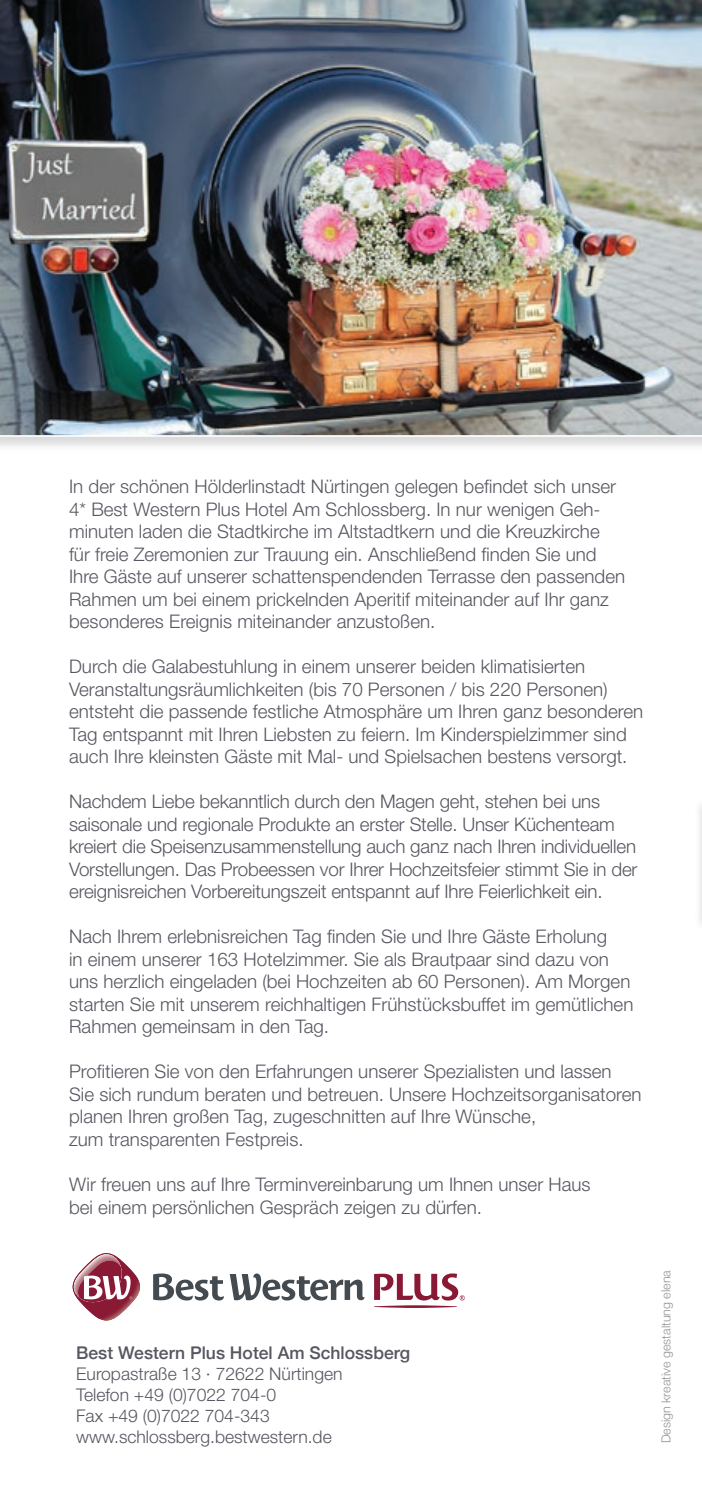
<style>
.page{position:relative;width:702px;height:1489px;background:#fff}
.page>*{position:absolute;margin:0;border:0;box-sizing:border-box;transform-origin:0 0}
.t1{font:300 18.75px/22.5px "Helvetica Neue LT Pro";color:#585660}
.t2{font:300 17.5px/21px "Helvetica Neue LT Pro";color:#585660}
.t3{font:500 17.5px "Helvetica Neue";color:#585660}
.t4{font:300 12.5px "Helvetica Neue LT Pro";color:#939598}
</style>
<div class="page">
<svg style="left:153px;top:1273px;width:71px;height:27px"></svg>
<svg style="left:230px;top:1273px;width:134px;height:27px"></svg>
<svg style="left:374px;top:1273px;width:90px;height:34px"></svg>
<svg style="left:73px;top:1253px;width:67px;height:67px"></svg>
<div style="left:694px;top:797px;width:8px;height:134px;background:#fafafa"></div>
<hr style="left:701px;top:797px;width:1px;height:119px;background:#8a1935">
<div style="left:0;top:0;width:702px;height:451px;background:#231f20;opacity:.16"></div>
<img style="left:0;top:0;width:702px;height:437px">
<p class="t1" style="left:69px;top:475px;width:557px">In der schönen Hölderlinstadt Nürtingen gelegen befindet sich unser 4* Best Western Plus Hotel Am Schlossberg. In nur wenigen Geh&shy;minuten laden die Stadtkirche im Altstadtkern und die Kreuzkirche für freie Zeremonien zur Trauung ein. Anschließend finden Sie und Ihre Gäste auf unserer schattenspendenden Terrasse den passenden Rahmen um bei einem prickelnden Aperitif miteinander auf Ihr ganz besonderes Ereignis miteinander anzustoßen.</p>
<p class="t1" style="left:69px;top:655px;width:575px">Durch die Galabestuhlung in einem unserer beiden klimatisierten Veranstaltungsräumlichkeiten (bis 70 Personen / bis 220 Personen) entsteht die passende festliche Atmosphäre um Ihren ganz besonderen Tag entspannt mit Ihren Liebsten zu feiern. Im Kinderspielzimmer sind auch Ihre kleinsten Gäste mit Mal- und Spielsachen bestens versorgt.</p>
<p class="t1" style="left:69px;top:790px;width:570px">Nachdem Liebe bekanntlich durch den Magen geht, stehen bei uns saisonale und regionale Produkte an erster Stelle. Unser Küchenteam kreiert die Speisenzusammenstellung auch ganz nach Ihren individuellen Vorstellungen. Das Probeessen vor Ihrer Hochzeitsfeier stimmt Sie in der ereignisreichen Vorbereitungszeit entspannt auf Ihre Feierlichkeit ein.</p>
<p class="t1" style="left:69px;top:925px;width:565px">Nach Ihrem erlebnisreichen Tag finden Sie und Ihre Gäste Erholung<br>in einem unserer 163 Hotelzimmer. Sie als Brautpaar sind dazu von uns herzlich eingeladen (bei Hochzeiten ab 60 Personen). Am Morgen starten Sie mit unserem reichhaltigen Frühstücksbuffet im gemütlichen Rahmen gemeinsam in den Tag.</p>
<p class="t1" style="left:69px;top:1060px;width:574px">Profitieren Sie von den Erfahrungen unserer Spezialisten und lassen<br>Sie sich rundum beraten und betreuen. Unsere Hochzeitsorganisatoren planen Ihren großen Tag, zugeschnitten auf Ihre Wünsche,<br>zum transparenten Festpreis.</p>
<p class="t1" style="left:69px;top:1172px;width:523px">Wir freuen uns auf Ihre Terminvereinbarung um Ihnen unser Haus bei einem persönlichen Gespräch zeigen zu dürfen.</p>
<p class="t3" style="left:76px;top:1338px;width:335px">Best Western Plus Hotel Am Schlossberg</p>
<p class="t2" style="left:76px;top:1363px;width:268px">Europastraße 13 · 72622 Nürtingen<br>Telefon +49 (0)7022 704-0<br>Fax +49 (0)7022 704-343 www.schlossberg.bestwestern.de</p>
<p class="t4" style="left:658px;top:1443px;width:175px;rotate:-90deg">Design kreative gestaltung elena</p>
</div>
